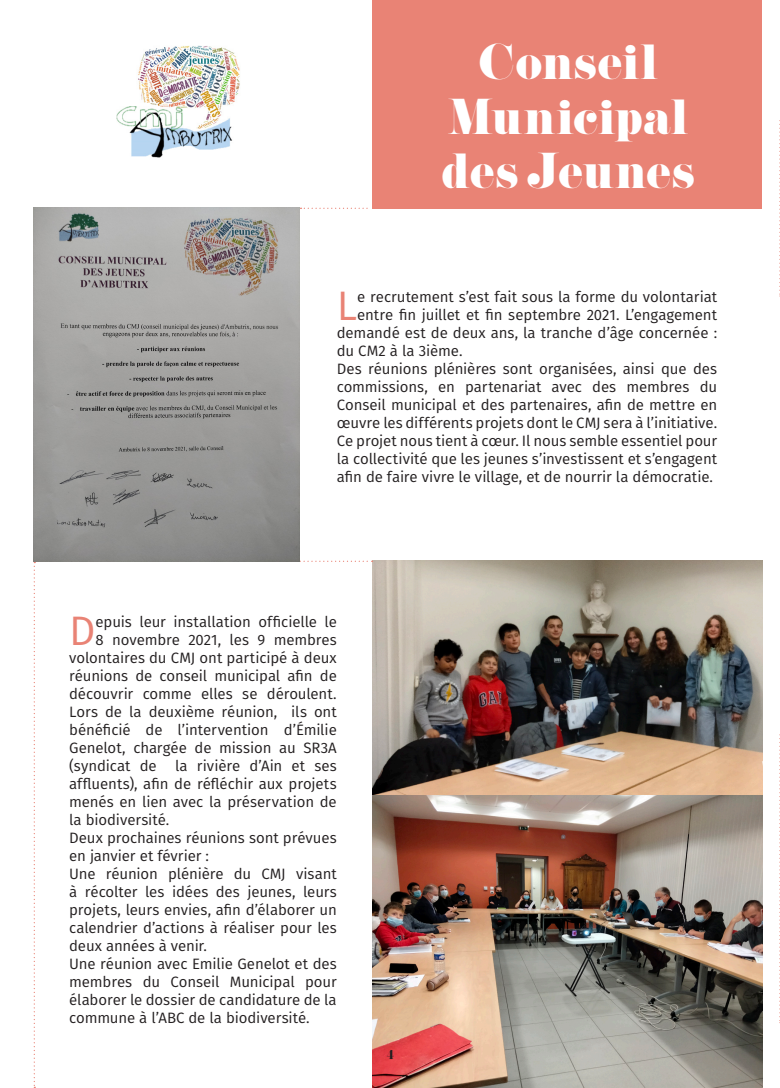
<style>
.page{position:relative;width:780px;height:1088px;background:#fff}
.page>*{position:absolute;margin:0;border:0;box-sizing:border-box;transform-origin:0 0}
.t1{font:45px/54px "Pistilli";letter-spacing:-.015em;color:#fff;text-align:center}
.t2{font:41.12px "Fira Sans";color:#e98375}
.t3{font:15px "Fira Sans";letter-spacing:-.005em;color:#231f20}
.t4{font:12.5px "Pistilli";color:#231f20}
</style>
<div class="page">
<svg style="left:779px;top:120px;width:1px;height:177px"></svg>
<img style="left:372px;top:561px;width:390px;height:527px">
<div style="left:372px;top:0;width:390px;height:209px;background:#e98375"></div>
<img style="left:116px;top:45px;width:124px;height:113px">
<svg style="left:300px;top:561px;width:72px;height:1px"></svg>
<svg style="left:779px;top:734px;width:1px;height:289px"></svg>
<svg style="left:300px;top:208px;width:68px;height:1px"></svg>
<svg style="left:34px;top:562px;width:1px;height:526px"></svg>
<img style="left:34px;top:207px;width:266px;height:355px">
<h1 class="t1" style="left:441px;top:35px;width:256px">Conseil<br>Municipal des Jeunes</h1>
<h2 class="t2" style="left:337px;top:275px;width:22px">L</h2>
<p class="t3" style="left:357px;top:285px;width:361px">e recrutement s’est fait sous la forme du volontariat</p>
<p class="t3" style="left:357px;top:303px;width:361px">entre fin juillet et fin septembre 2021. L’engagement</p>
<p class="t3" style="left:337px;top:321px;width:382px">demandé est de deux ans, la tranche d’âge concernée :</p>
<p class="t3" style="left:337px;top:339px;width:127px">du CM2 à la 3ième.</p>
<p class="t3" style="left:337px;top:357px;width:382px">Des réunions plénières sont organisées, ainsi que des</p>
<p class="t3" style="left:337px;top:375px;width:382px">commissions, en partenariat avec des membres du</p>
<p class="t3" style="left:337px;top:393px;width:382px">Conseil municipal et des partenaires, afin de mettre en</p>
<p class="t3" style="left:337px;top:411px;width:382px">œuvre les différents projets dont le CMJ sera à l’initiative.</p>
<p class="t3" style="left:337px;top:429px;width:382px">Ce projet nous tient à cœur. Il nous semble essentiel pour</p>
<p class="t3" style="left:337px;top:447px;width:382px">la collectivité que les jeunes s’investissent et s’engagent</p>
<p class="t3" style="left:337px;top:465px;width:378px">afin de faire vivre le village, et de nourrir la démocratie.</p>
<h2 class="t2" style="left:69px;top:600px;width:28px">D</h2>
<p class="t3" style="left:96px;top:611px;width:243px">epuis leur installation officielle le</p>
<p class="t3" style="left:96px;top:629px;width:243px">8 novembre 2021, les 9 membres</p>
<p class="t3" style="left:69px;top:647px;width:269px">volontaires du CMJ ont participé à deux</p>
<p class="t3" style="left:69px;top:665px;width:269px">réunions de conseil municipal afin de</p>
<p class="t3" style="left:69px;top:683px;width:269px">découvrir comme elles se déroulent.</p>
<p class="t3" style="left:69px;top:701px;width:269px">Lors de la deuxième réunion, ils ont</p>
<p class="t3" style="left:69px;top:719px;width:269px">bénéficié de l’intervention d’Émilie</p>
<p class="t3" style="left:69px;top:737px;width:269px">Genelot, chargée de mission au SR3A</p>
<p class="t3" style="left:69px;top:755px;width:269px">(syndicat de la rivière d’Ain et ses</p>
<p class="t3" style="left:69px;top:773px;width:269px">affluents), afin de réfléchir aux projets</p>
<p class="t3" style="left:69px;top:791px;width:269px">menés en lien avec la préservation de</p>
<p class="t3" style="left:69px;top:809px;width:102px">la biodiversité.</p>
<p class="t3" style="left:69px;top:827px;width:269px">Deux prochaines réunions sont prévues</p>
<p class="t3" style="left:69px;top:845px;width:141px">en janvier et février :</p>
<p class="t3" style="left:69px;top:863px;width:269px">Une réunion plénière du CMJ visant</p>
<p class="t3" style="left:69px;top:881px;width:269px">à récolter les idées des jeunes, leurs</p>
<p class="t3" style="left:69px;top:899px;width:269px">projets, leurs envies, afin d’élaborer un</p>
<p class="t3" style="left:69px;top:917px;width:269px">calendrier d’actions à réaliser pour les</p>
<p class="t3" style="left:69px;top:935px;width:139px">deux années à venir.</p>
<p class="t3" style="left:69px;top:953px;width:269px">Une réunion avec Emilie Genelot et des</p>
<p class="t3" style="left:69px;top:971px;width:269px">membres du Conseil Municipal pour</p>
<p class="t3" style="left:69px;top:989px;width:269px">élaborer le dossier de candidature de la</p>
<p class="t3" style="left:69px;top:1007px;width:242px">commune à l’ABC de la biodiversité.</p>
<p class="t4" style="left:386px;top:1046px;width:9px">4</p>
</div>
